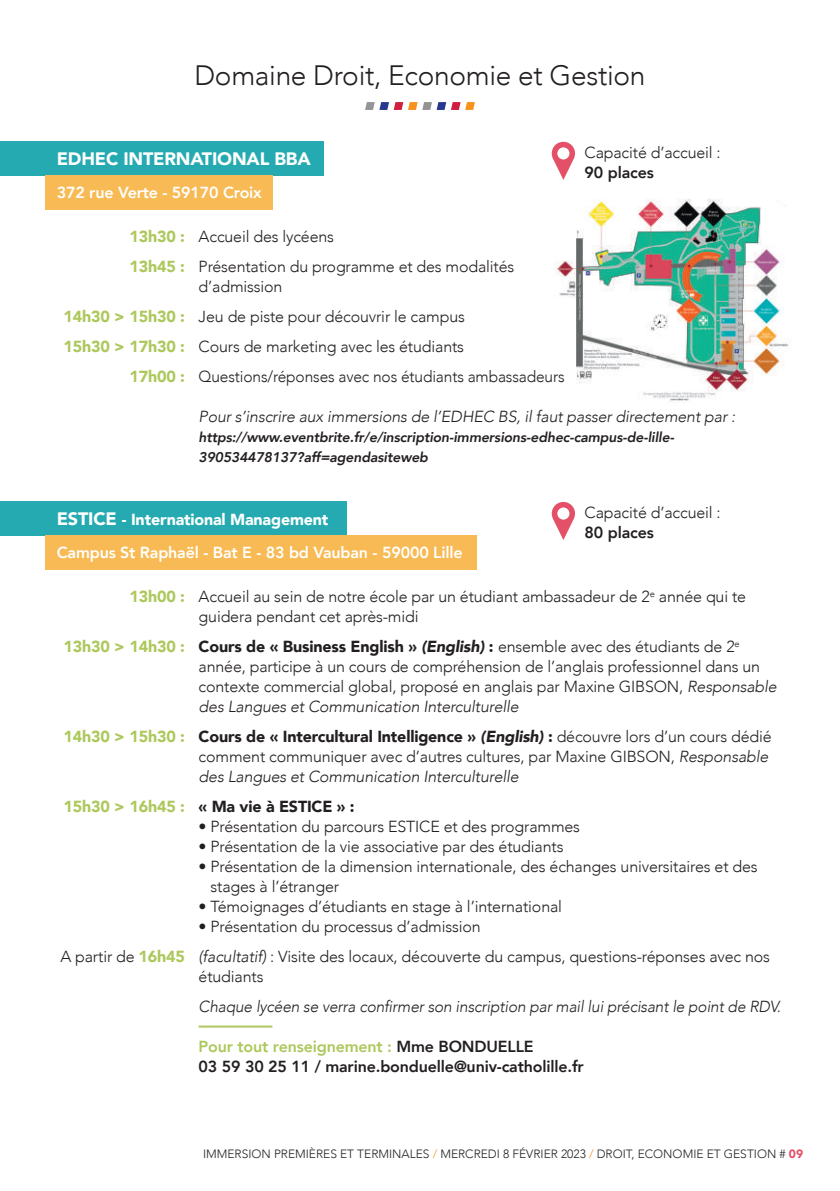
<style>
.page{position:relative;width:840px;height:1191px;background:#fff}
.page>*{position:absolute;margin:0;border:0;box-sizing:border-box;transform-origin:0 0}
.t1{font:300 28px "Avenir";letter-spacing:-.01em;color:#231f20}
.t2{font:900 18px "Avenir";letter-spacing:-.01em;color:#fff}
.t3{font:300 16px/20px "Avenir";letter-spacing:-.01em;color:#231f20}
.t4{font:italic 300 16px "Avenir";letter-spacing:-.01em;color:#231f20}
.t5{font:800 16px/20px "Avenir";letter-spacing:-.01em;color:#231f20}
.t6{font:800 16px/33px "Avenir";letter-spacing:-.01em;color:#fff}
.t7{font:900 16px "Avenir";letter-spacing:-.01em;color:#231f20}
.t8{font:italic 800 14px/20px "Avenir";letter-spacing:-.01em;color:#231f20}
.t9{font:300 12px "Avenir";color:#231f20}
.s1{font-weight:900;color:#adc85c}
.s2{font-weight:900;font-size:18px}
.s3{font-weight:900}
.s4{font-weight:900;font-style:italic}
.s5{font-style:italic}
.s6{color:#adc85c}
.s7{color:#f7931d}
.s8{font-weight:900;color:#e55069}
</style>
<div class="page">
<img style="left:555px;top:198px;width:234px;height:203px">
<hr style="left:198px;top:1025px;width:74px;height:2px;background:#adc85c">
<svg style="left:365px;top:102px;width:109px;height:8px"></svg>
<div style="left:0;top:142px;width:323px;height:34px;background:#24aab0"></div>
<div style="left:45px;top:176px;width:227px;height:34px;background:#f8ba54"></div>
<svg style="left:551px;top:142px;width:23px;height:38px"></svg>
<svg style="left:551px;top:502px;width:23px;height:38px"></svg>
<div style="left:0;top:502px;width:346px;height:34px;background:#24aab0"></div>
<div style="left:45px;top:536px;width:431px;height:34px;background:#f8ba54"></div>
<h1 class="t1" style="left:194px;top:58px;width:452px">Domaine Droit, Economie et Gestion</h1>
<p class="t2" style="left:57px;top:143px;width:255px">EDHEC INTERNATIONAL BBA</p>
<p class="t6" style="left:57px;top:176px;width:206px">372 rue Verte - 59170 Croix</p>
<p class="t3" style="left:584px;top:142px;width:137px">Capacité d’accueil :</p>
<p class="t5" style="left:584px;top:162px;width:71px">90 places</p>
<p class="t3" style="left:129px;top:221px;width:386px;line-height:30px"><span class="s1">13h30 :</span> Accueil des lycéens<br><span class="s1">13h45 :</span> Présentation du programme et des modalités</p>
<p class="t3" style="left:198px;top:276px;width:85px">d’admission</p>
<p class="t3" style="left:63px;top:306px;width:403px"><span class="s1">14h30 &gt; 15h30 :</span> Jeu de piste pour découvrir le campus</p>
<p class="t3" style="left:63px;top:336px;width:402px"><span class="s1">15h30 &gt; 17h30 :</span> Cours de marketing avec les étudiants</p>
<p class="t3" style="left:129px;top:366px;width:436px"><span class="s1">17h00 :</span> Questions/réponses avec nos étudiants ambassadeurs</p>
<p class="t4" style="left:198px;top:407px;width:538px">Pour s’inscrire aux immersions de l’EDHEC BS, il faut passer directement par :</p>
<p class="t8" style="left:198px;top:427px;width:477px">https://www.eventbrite.fr/e/inscription-immersions-edhec-campus-de-lille-<br>390534478137?aff=agendasiteweb</p>
<p class="t6" style="left:57px;top:503px;width:407px"><span class="s2">ESTICE</span> <span class="s3">- International Management<br></span>Campus St Raphaël - Bat E - 83 bd Vauban - 59000 Lille</p>
<p class="t3" style="left:584px;top:502px;width:137px">Capacité d’accueil :</p>
<p class="t5" style="left:584px;top:522px;width:71px">80 places</p>
<p class="t3" style="left:198px;top:586px;width:548px;text-indent:-69px"><span class="s1">13h00 :</span> Accueil au sein de notre école par un étudiant ambassadeur de 2<sup>e</sup> année qui te guidera pendant cet après-midi</p>
<p class="t3" style="left:198px;top:636px;width:579px;text-indent:-135px"><span class="s1">13h30 &gt; 14h30 :</span> <span class="s3">Cours de « Business English »</span> <span class="s4">(English)</span> <span class="s3">:</span> ensemble avec des étudiants de 2<sup>e </sup>année, participe à un cours de compréhension de l’anglais professionnel dans un contexte commercial global, proposé en anglais par Maxine GIBSON, <span class="s5">Responsable des Langues et Communication Interculturelle</span></p>
<p class="t3" style="left:198px;top:726px;width:574px;text-indent:-135px"><span class="s1">14h30 &gt; 15h30 :</span> <span class="s3">Cours de « Intercultural Intelligence »</span> <span class="s4">(English)</span> <span class="s3">:</span> découvre lors d’un cours dédié comment communiquer avec d’autres cultures, par Maxine GIBSON, <span class="s5">Responsable des Langues et Communication Interculturelle</span></p>
<p class="t7" style="left:63px;top:792px;width:292px"><span class="s6">15h30 &gt; 16h45 :</span> « Ma vie à ESTICE » :</p>
<p class="t3" style="left:198px;top:816px;width:382px">• Présentation du parcours ESTICE et des programmes</p>
<p class="t3" style="left:198px;top:836px;width:366px">• Présentation de la vie associative par des étudiants</p>
<p class="t3" style="left:210px;top:856px;width:548px;text-indent:-12px">• Présentation de la dimension internationale, des échanges universitaires et des stages à l’étranger</p>
<p class="t3" style="left:198px;top:896px;width:365px">• Témoignages d’étudiants en stage à l’international</p>
<p class="t3" style="left:60px;top:911px;width:710px;line-height:30px;text-indent:138px">• Présentation du processus d’admission<br>A partir de <span class="s1">16h45</span> <span class="s5">(facultatif)</span> : Visite des locaux, découverte du campus, questions-réponses avec nos</p>
<p class="t3" style="left:198px;top:966px;width:66px">étudiants</p>
<p class="t4" style="left:198px;top:997px;width:583px">Chaque lycéen se verra confirmer son inscription par mail lui précisant le point de RDV.</p>
<p class="t5" style="left:198px;top:1036px;width:386px"><span class="s6">Pour tout renseignement :</span> Mme BONDUELLE<br>03 59 30 25 11 / marine.bonduelle@univ-catholille.fr</p>
<p class="t9" style="left:203px;top:1146px;width:601px">IMMERSION PREMIÈRES ET TERMINALES <span class="s7">/</span> MERCREDI 8 FÉVRIER 2023 <span class="s7">/</span> DROIT, ECONOMIE ET GESTION # <span class="s8">09</span></p>
</div>
